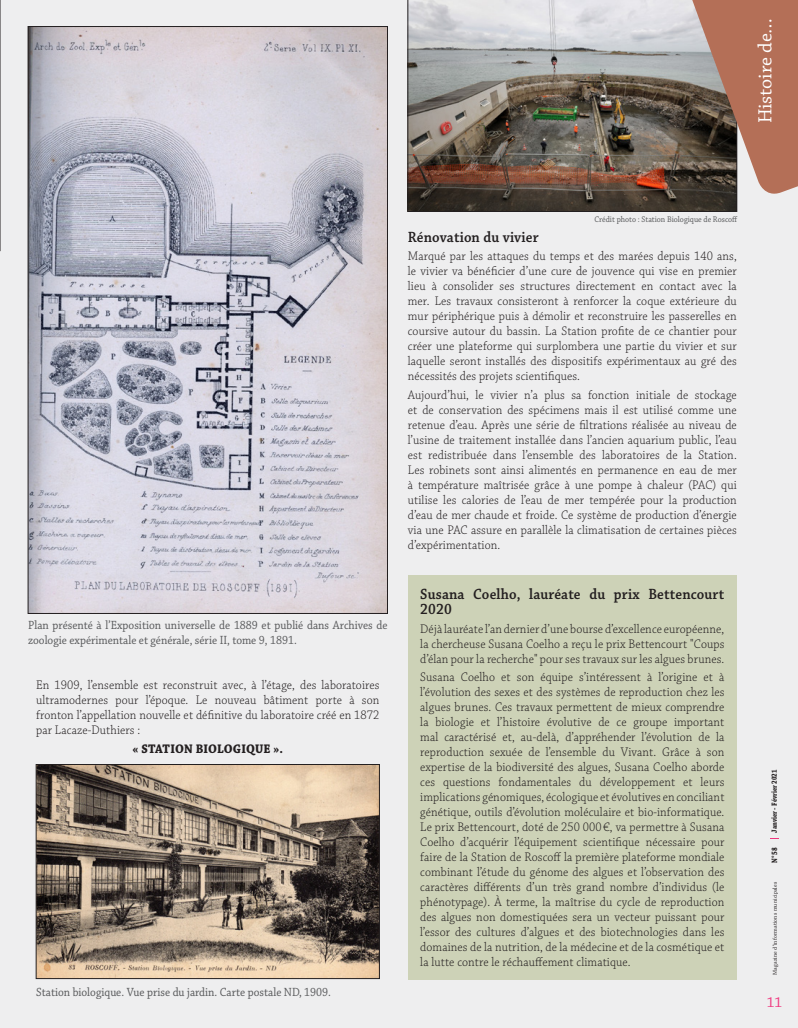
<style>
.page{position:relative;width:798px;height:1028px;background:#fff}
.page>*{position:absolute;margin:0;border:0;box-sizing:border-box;transform-origin:0 0}
.t1{font:20px "Chaparral Pro";letter-spacing:-.005em;color:#fff}
.t2{font:600 15.62px/15px "Chaparral Pro";letter-spacing:.01em;color:#231f20;scale:.92 1}
.t3{font:15px "Chaparral Pro";color:#ef377f}
.t4{font:300 13.12px/15px "Chaparral Pro";letter-spacing:.01em;color:#231f20;text-align:justify;scale:.92 1}
.t5{font:700 13.12px "Chaparral Pro";letter-spacing:.01em;color:#231f20;scale:.92 1}
.t6{font:12.5px/15px "Chaparral Pro";color:#57585a;scale:.91 1}
.t7{font:8.75px "Chaparral Pro";color:#57585a;scale:.91 1}
.t8{font:700 8.25px "Chaparral Pro";color:#231f20;scale:.8 1}
.t9{font:700 7.75px "Chaparral Pro";color:#231f20;scale:.8 1}
.t10{font:5.75px "Chaparral Pro";letter-spacing:.02em;color:#231f20}
</style>
<div class="page">
<div style="left:0;top:0;width:797px;height:1028px;background:#eeeeef"></div>
<img style="left:38px;top:766px;width:339px;height:210px">
<div style="left:36px;top:764px;width:343px;height:214px;border:1px solid #231f20"></div>
<svg style="left:0;top:0;width:1px;height:251px"></svg>
<img style="left:30px;top:28px;width:355px;height:583px">
<div style="left:407px;top:575px;width:329px;height:404px;background:#cdd2b7"></div>
<img style="left:407px;top:0;width:329px;height:212px">
<svg style="left:679px;top:0;width:118px;height:198px;background:#9a7060"></svg>
<h1 class="t1" style="left:753px;top:123px;width:107px;rotate:-90deg">Histoire de…</h1>
<p class="t6" style="left:28px;top:617px;width:396px">Plan présenté à l’Exposition universelle de 1889 et publié dans Archives de zoologie expérimentale et générale, série II, tome 9, 1891.</p>
<p class="t4" style="left:36px;top:678px;width:374px">En 1909, l’ensemble est reconstruit avec, à l’étage, des laboratoires ultramodernes pour l’époque. Le nouveau bâtiment porte à son fronton l’appellation nouvelle et définitive du laboratoire créé en 1872 par Lacaze-Duthiers :</p>
<p class="t5" style="left:132px;top:741px;width:165px">« STATION BIOLOGIQUE ».</p>
<p class="t6" style="left:36px;top:984px;width:325px">Station biologique. Vue prise du jardin. Carte postale ND, 1909.</p>
<p class="t7" style="left:594px;top:215px;width:158px">Crédit photo : Station Biologique de Roscoff</p>
<p class="t2" style="left:407px;top:229px;width:144px">Rénovation du vivier</p>
<p class="t4" style="left:407px;top:249px;width:359px">Marqué par les attaques du temps et des marées depuis 140 ans, le vivier va bénéficier d’une cure de jouvence qui vise en premier lieu à consolider ses structures directement en contact avec la mer. Les travaux consisteront à renforcer la coque extérieure du mur périphérique puis à démolir et reconstruire les passerelles en coursive autour du bassin. La Station profite de ce chantier pour créer une plateforme qui surplombera une partie du vivier et sur laquelle seront installés des dispositifs expérimentaux au gré des nécessités des projets scientifiques.</p>
<p class="t4" style="left:407px;top:387px;width:359px">Aujourd’hui, le vivier n’a plus sa fonction initiale de stockage et de conservation des spécimens mais il est utilisé comme une retenue d’eau. Après une série de filtrations réalisée au niveau de l’usine de traitement installée dans l’ancien aquarium public, l’eau est redistribuée dans l’ensemble des laboratoires de la Station.<br>Les robinets sont ainsi alimentés en permanence en eau de mer à température maîtrisée grâce à une pompe à chaleur (PAC) qui utilise les calories de l’eau de mer tempérée pour la production d’eau de mer chaude et froide. Ce système de production d’énergie via une PAC assure en parallèle la climatisation de certaines pièces d’expérimentation.</p>
<p class="t2" style="left:420px;top:587px;width:332px">Susana Coelho, lauréate du prix Bettencourt<br>2020</p>
<p class="t4" style="left:420px;top:621px;width:332px">Déjà lauréate l’an dernier d’une bourse d’excellence européenne, la chercheuse Susana Coelho a reçu le prix Bettencourt "Coups d’élan pour la recherche" pour ses travaux sur les algues brunes.</p>
<p class="t4" style="left:420px;top:670px;width:332px">Susana Coelho et son équipe s’intéressent à l’origine et à l’évolution des sexes et des systèmes de reproduction chez les algues brunes. Ces travaux permettent de mieux comprendre la biologie et l’histoire évolutive de ce groupe important mal caractérisé et, au-delà, d’appréhender l’évolution de la reproduction sexuée de l’ensemble du Vivant. Grâce à son expertise de la biodiversité des algues, Susana Coelho aborde ces questions fondamentales du développement et leurs implications génomiques, écologique et évolutives en conciliant génétique, outils d’évolution moléculaire et bio-informatique.<br>Le prix Bettencourt, doté de 250 000 €, va permettre à Susana Coelho d’acquérir l’équipement scientifique nécessaire pour faire de la Station de Roscoff la première plateforme mondiale combinant l’étude du génome des algues et l’observation des caractères différents d’un très grand nombre d’individus (le phénotypage). À terme, la maîtrise du cycle de reproduction des algues non domestiquées sera un vecteur puissant pour l’essor des cultures d’algues et des biotechnologies dans les domaines de la nutrition, de la médecine et de la cosmétique et la lutte contre le réchauffement climatique.</p>
<p class="t9" style="left:769px;top:832px;width:80px;rotate:-90deg">Janvier - Février 2021</p>
<p class="t8" style="left:769px;top:863px;width:21px;rotate:-90deg">N°58</p>
<p class="t10" style="left:771px;top:974px;width:94px;rotate:-90deg">Magazine d’informations municipales</p>
<p class="t3" style="left:766px;top:993px;width:17px">11</p>
</div>
